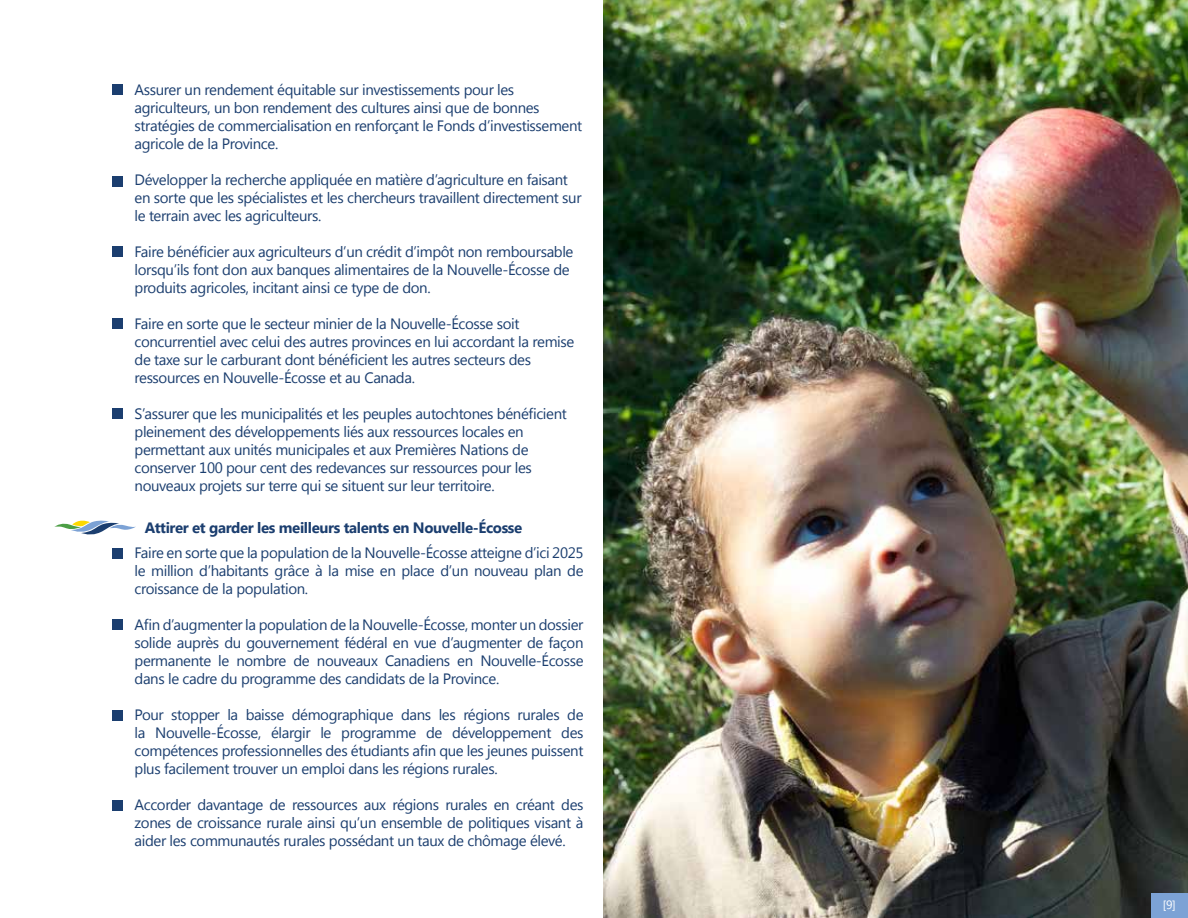
<style>
.page{position:relative;width:1188px;height:918px;background:#fff}
.page>*{position:absolute;margin:0;border:0;box-sizing:border-box;transform-origin:0 0}
.t1{font:15px/18px "Segoe UI";letter-spacing:-.025em;color:#1b3e6f}
.t2{font:700 15px "Segoe UI";letter-spacing:-.025em;color:#1b3e6f}
.t3{font:12px "Segoe UI";color:#fff}
</style>
<div class="page">
<svg style="left:54px;top:520px;width:82px;height:15px"></svg>
<div style="left:112px;top:548px;width:11px;height:10px;background:#1b3e6f"></div>
<div style="left:112px;top:408px;width:11px;height:11px;background:#1b3e6f"></div>
<div style="left:112px;top:318px;width:11px;height:11px;background:#1b3e6f"></div>
<div style="left:112px;top:246px;width:11px;height:11px;background:#1b3e6f"></div>
<div style="left:112px;top:176px;width:11px;height:11px;background:#1b3e6f"></div>
<div style="left:112px;top:84px;width:11px;height:11px;background:#1b3e6f"></div>
<div style="left:112px;top:619px;width:11px;height:11px;background:#1b3e6f"></div>
<div style="left:112px;top:710px;width:11px;height:11px;background:#1b3e6f"></div>
<div style="left:112px;top:800px;width:11px;height:11px;background:#1b3e6f"></div>
<img style="left:603px;top:0;width:585px;height:918px">
<div style="left:1151px;top:893px;width:37px;height:25px;background:#7ca2d5"></div>
<p class="t1" style="left:135px;top:80px;width:449px">Assurer un rendement équitable sur investissements pour les agriculteurs, un bon rendement des cultures ainsi que de bonnes stratégies de commercialisation en renforçant le Fonds d’investissement agricole de la Province.</p>
<p class="t1" style="left:135px;top:170px;width:449px">Développer la recherche appliquée en matière d’agriculture en faisant en sorte que les spécialistes et les chercheurs travaillent directement sur le terrain avec les agriculteurs.</p>
<p class="t1" style="left:135px;top:242px;width:440px">Faire bénéficier aux agriculteurs d’un crédit d’impôt non remboursable lorsqu’ils font don aux banques alimentaires de la Nouvelle-Écosse de produits agricoles, incitant ainsi ce type de don.</p>
<p class="t1" style="left:135px;top:314px;width:441px">Faire en sorte que le secteur minier de la Nouvelle-Écosse soit concurrentiel avec celui des autres provinces en lui accordant la remise de taxe sur le carburant dont bénéficient les autres secteurs des ressources en Nouvelle-Écosse et au Canada.</p>
<p class="t1" style="left:135px;top:404px;width:434px">S’assurer que les municipalités et les peuples autochtones bénéficient pleinement des développements liés aux ressources locales en permettant aux unités municipales et aux Premières Nations de conserver 100 pour cent des redevances sur ressources pour les nouveaux projets sur terre qui se situent sur leur territoire.</p>
<p class="t2" style="left:145px;top:517px;width:379px">Attirer et garder les meilleurs talents en Nouvelle-Écosse</p>
<p class="t1" style="left:135px;top:543px;width:450px;text-align:justify">Faire en sorte que la population de la Nouvelle-Écosse atteigne d’ici 2025 le million d’habitants grâce à la mise en place d’un nouveau plan de croissance de la population.</p>
<p class="t1" style="left:135px;top:615px;width:450px;text-align:justify">Afin d’augmenter la population de la Nouvelle-Écosse, monter un dossier solide auprès du gouvernement fédéral en vue d’augmenter de façon permanente le nombre de nouveaux Canadiens en Nouvelle-Écosse dans le cadre du programme des candidats de la Province.</p>
<p class="t1" style="left:135px;top:705px;width:450px;text-align:justify">Pour stopper la baisse démographique dans les régions rurales de la Nouvelle-Écosse, élargir le programme de développement des compétences professionnelles des étudiants afin que les jeunes puissent plus facilement trouver un emploi dans les régions rurales.</p>
<p class="t1" style="left:135px;top:795px;width:450px;text-align:justify">Accorder davantage de ressources aux régions rurales en créant des zones de croissance rurale ainsi qu’un ensemble de politiques visant à aider les communautés rurales possédant un taux de chômage élevé.</p>
<p class="t3" style="left:1163px;top:896px;width:15px">[9]</p>
</div>
